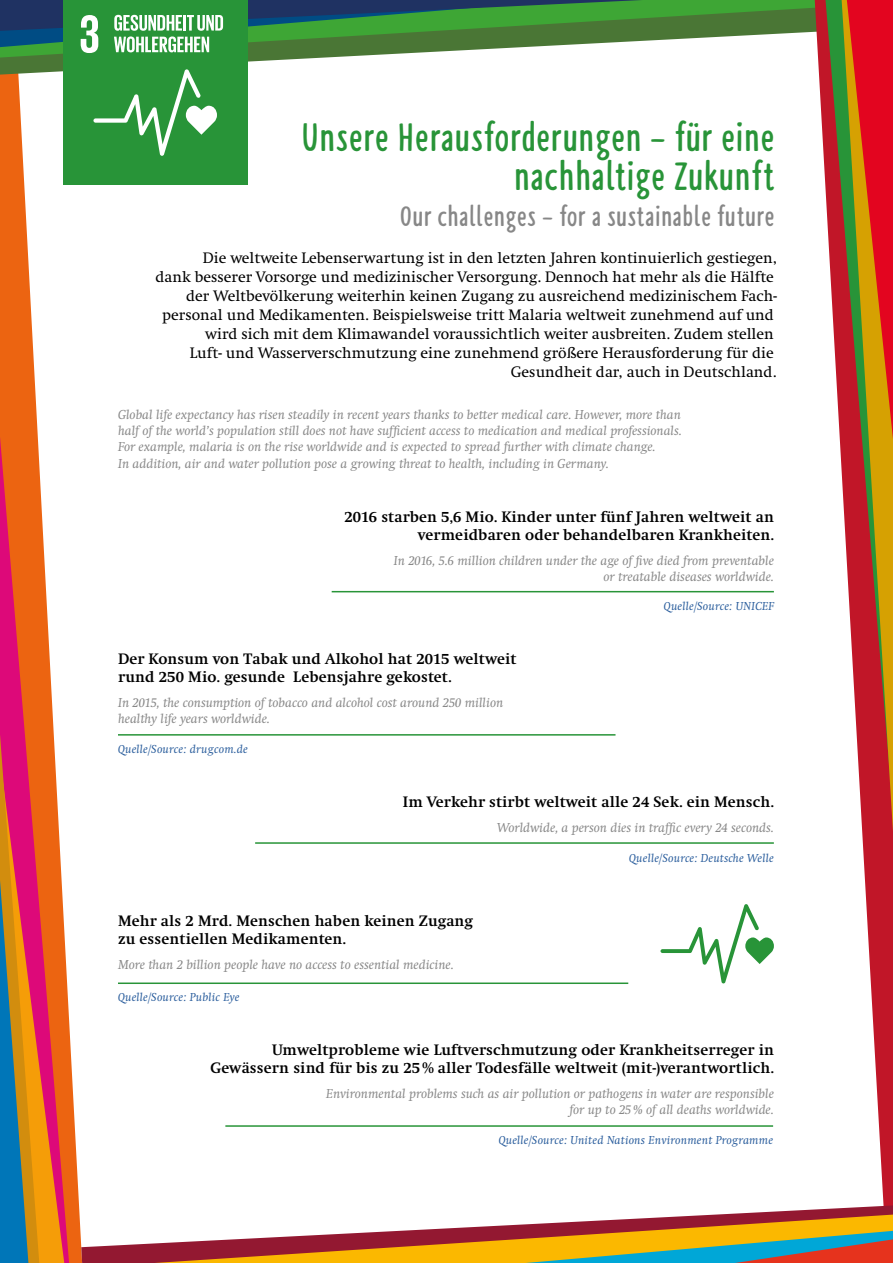
<style>
.page{position:relative;width:893px;height:1263px;background:#fff}
.page>*{position:absolute;margin:0;border:0;box-sizing:border-box;transform-origin:0 0}
.t1{font:700 42.3px/39.2px "NABU Hand";letter-spacing:.03em;color:#289438;text-align:right}
.t2{font:700 30px "NABU Hand";letter-spacing:.03em;color:#878787}
.t3{font:15.75px/18.9px "Swift";color:#000;text-align:right}
.t4{font:700 15.75px/18px "Swift";letter-spacing:.01em;color:#000}
.t5{font:italic 13.5px/16.2px "Swift";color:#878787}
.t6{font:italic 12px "Swift";letter-spacing:.02em;color:#275b9b}
</style>
<div class="page">
<svg style="left:0;top:75px;width:82px;height:1188px"></svg>
<svg style="left:0;top:437px;width:69px;height:826px"></svg>
<svg style="left:0;top:734px;width:64px;height:529px;background:#b6634c"></svg>
<svg style="left:0;top:58px;width:315px;height:17px"></svg>
<svg style="left:0;top:0;width:815px;height:58px"></svg>
<svg style="left:815px;top:0;width:78px;height:1205px"></svg>
<svg style="left:825px;top:0;width:17px;height:812px"></svg>
<svg style="left:842px;top:0;width:51px;height:832px;background:#c3572f"></svg>
<svg style="left:81px;top:1205px;width:812px;height:58px"></svg>
<svg style="left:154px;top:1214px;width:739px;height:49px"></svg>
<hr style="left:255px;top:842px;width:519px;height:2px;background:#289438">
<hr style="left:118px;top:734px;width:497px;height:2px;background:#289438">
<hr style="left:225px;top:1125px;width:548px;height:2px;background:#289438">
<hr style="left:332px;top:591px;width:442px;height:1px;background:#289438">
<div style="left:63px;top:0;width:184px;height:184px;background:#289438"></div>
<svg style="left:93px;top:69px;width:124px;height:87px"></svg>
<svg style="left:0;top:0;width:643px;height:53px"></svg>
<hr style="left:118px;top:982px;width:510px;height:2px;background:#289438">
<svg style="left:660px;top:904px;width:114px;height:79px"></svg>
<h1 class="t1" style="left:302px;top:118px;width:474px">Unsere Herausforderungen – für eine nachhaltige Zukunft</h1>
<h2 class="t2" style="left:400px;top:200px;width:376px">Our challenges – for a sustainable future</h2>
<p class="t3" style="left:156px;top:249px;width:623px">Die weltweite Lebenserwartung ist in den letzten Jahren kontinuierlich gestiegen,<br>dank besserer Vorsorge und medizinischer Versorgung. Dennoch hat mehr als die Hälfte der Weltbevölkerung weiterhin keinen Zugang zu ausreichend medizinischem Fach&shy;personal und Medikamenten. Beispielsweise tritt Malaria weltweit zunehmend auf und wird sich mit dem Klimawandel voraussichtlich weiter ausbreiten. Zudem stellen<br>Luft- und Wasserverschmutzung eine zunehmend größere Herausforderung für die Gesundheit dar, auch in Deutschland.</p>
<p class="t5" style="left:118px;top:407px;width:565px">Global life expectancy has risen steadily in recent years thanks to better medical care. However, more than half of the world’s population still does not have sufficient access to medication and medical professionals.<br>For example, malaria is on the rise worldwide and is expected to spread further with climate change.<br>In addition, air and water pollution pose a growing threat to health, including in Germany.</p>
<p class="t4" style="left:345px;top:508px;width:431px;text-align:right">2016 starben 5,6 Mio. Kinder unter fünf Jahren weltweit an vermeidbaren oder behandelbaren Krankheiten.</p>
<p class="t5" style="left:394px;top:552px;width:382px;text-align:right">In 2016, 5.6 million children under the age of five died from preventable or treatable diseases worldwide.</p>
<p class="t6" style="left:664px;top:599px;width:111px">Quelle/Source: UNICEF</p>
<p class="t4" style="left:118px;top:650px;width:400px">Der Konsum von Tabak und Alkohol hat 2015 weltweit rund 250 Mio. gesunde Lebensjahre gekostet.</p>
<p class="t5" style="left:118px;top:694px;width:387px">In 2015, the consumption of tobacco and alcohol cost around 250 million healthy life years worldwide.</p>
<p class="t6" style="left:118px;top:742px;width:131px">Quelle/Source: drugcom.de</p>
<p class="t4" style="left:403px;top:793px;width:373px">Im Verkehr stirbt weltweit alle 24 Sek. ein Mensch.</p>
<p class="t5" style="left:497px;top:819px;width:278px">Worldwide, a person dies in traffic every 24 seconds.</p>
<p class="t6" style="left:629px;top:851px;width:146px">Quelle/Source: Deutsche Welle</p>
<p class="t4" style="left:118px;top:912px;width:357px">Mehr als 2 Mrd. Menschen haben keinen Zugang zu essentiellen Medikamenten.</p>
<p class="t5" style="left:118px;top:956px;width:337px">More than 2 billion people have no access to essential medicine.</p>
<p class="t6" style="left:118px;top:990px;width:123px">Quelle/Source: Public Eye</p>
<p class="t4" style="left:211px;top:1041px;width:565px;text-align:right">Umweltprobleme wie Luftverschmutzung oder Krankheitserreger in<br>Gewässern sind für bis zu 25 % aller Todesfälle weltweit (mit-)verantwortlich.</p>
<p class="t5" style="left:326px;top:1085px;width:449px;text-align:right">Environmental problems such as air pollution or pathogens in water are responsible for up to 25% of all deaths worldwide.</p>
<p class="t6" style="left:499px;top:1133px;width:276px">Quelle/Source: United Nations Environment Programme</p>
</div>
